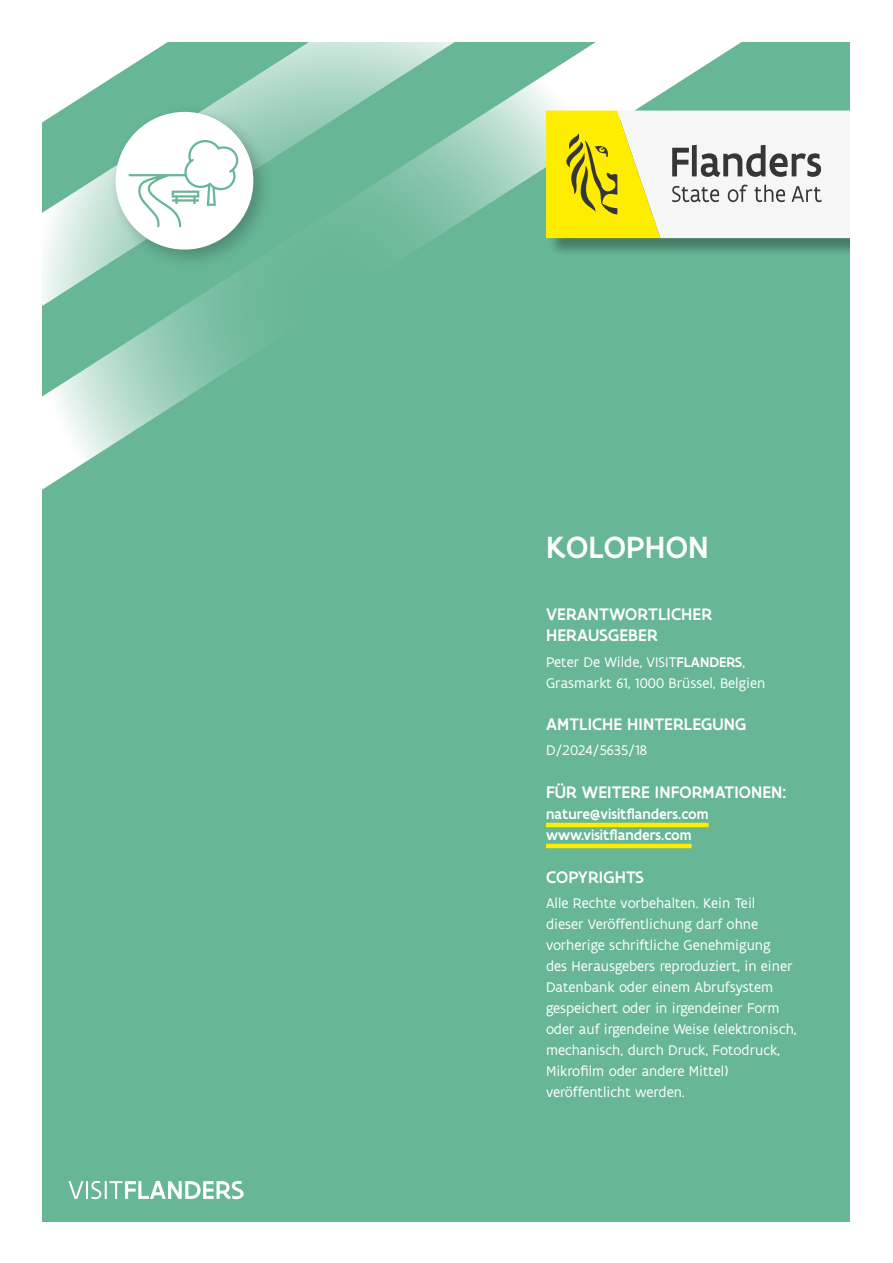
<style>
.page{position:relative;width:893px;height:1263px;background:#fff}
.page>*{position:absolute;margin:0;border:0;box-sizing:border-box;transform-origin:0 0}
.t1{font:500 33px "Flanders Art Sans";letter-spacing:.005em;color:#fff}
.t2{font:500 18px/21.6px "Flanders Art Sans";letter-spacing:.005em;color:#fff}
.t3{font:15px/21px "Flanders Art Sans";color:#fff}
.t4{font:500 15px/21px "Flanders Art Sans";color:#fff}
.s1{font-weight:500}
</style>
<div class="page">
<div style="left:43px;top:43px;width:807px;height:1179px;background:#67b696"></div>
<svg style="left:68px;top:1181px;width:176px;height:18px"></svg>
<svg style="left:42px;top:42px;width:700px;height:448px"></svg>
<div style="left:548px;top:112px;width:322px;height:145px;background:#000;opacity:.32"></div>
<svg style="left:546px;top:111px;width:304px;height:127px;background:#e6e19f"></svg>
<div style="left:850px;top:60px;width:43px;height:242px;background:#fff"></div>
<div style="left:108px;top:104px;width:166px;height:166px;background:#000;opacity:.23"></div>
<div style="left:116px;top:112px;width:137px;height:138px;background:#fff;border-radius:50%"></div>
<svg style="left:128px;top:140px;width:110px;height:87px"></svg>
<hr style="left:546px;top:823px;width:163px;height:4px;background:#ffed00">
<hr style="left:546px;top:844px;width:146px;height:4px;background:#ffed00">
<h1 class="t1" style="left:546px;top:527px;width:164px">KOLOPHON</h1>
<p class="t2" style="left:546px;top:603px;width:168px">VERANTWORTLICHER<br>HERAUSGEBER</p>
<p class="t3" style="left:546px;top:651px;width:221px">Peter De Wilde, VISIT<span class="s1">FLANDERS</span>,<br>Grasmarkt 61, 1000 Brüssel, Belgien</p>
<p class="t2" style="left:546px;top:714px;width:202px">AMTLICHE HINTERLEGUNG</p>
<p class="t3" style="left:546px;top:740px;width:103px">D/2024/5635/18</p>
<p class="t2" style="left:546px;top:781px;width:242px">FÜR WEITERE INFORMATIONEN:</p>
<p class="t4" style="left:546px;top:804px;width:164px">nature@visitflanders.com www.visitflanders.com</p>
<p class="t2" style="left:546px;top:866px;width:99px">COPYRIGHTS</p>
<p class="t3" style="left:546px;top:893px;width:252px">Alle Rechte vorbehalten. Kein Teil<br>dieser Veröffentlichung darf ohne vorherige schriftliche Genehmigung<br>des Herausgebers reproduziert, in einer Datenbank oder einem Abrufsystem gespeichert oder in irgendeiner Form oder auf irgendeine Weise (elektronisch, mechanisch, durch Druck, Fotodruck, Mikrofilm oder andere Mittel) veröffentlicht werden.</p>
</div>
